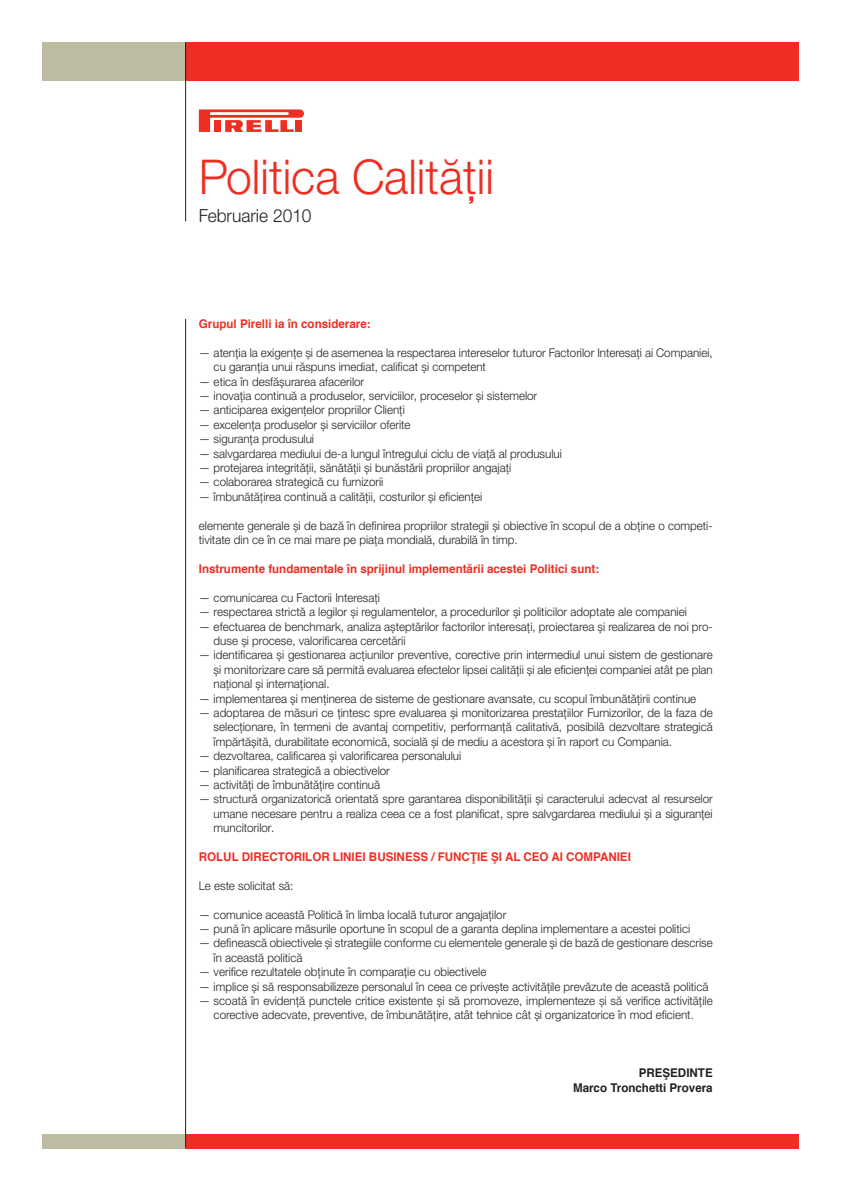
<style>
.page{position:relative;width:842px;height:1191px;background:#fff}
.page>*{position:absolute;margin:0;border:0;box-sizing:border-box;transform-origin:0 0}
.t1{font:300 48px "Helvetica Neue LTW1 G";color:#ee2e22}
.t2{font:300 18px "Helvetica Neue LTW1 G";color:#231f20}
.t3{font:300 12px/14.4px "Helvetica Neue LTW1 G";color:#231f20}
.t4{font:700 12px "Helvetica";color:#ee2e22}
.t5{font:700 12px "Helvetica";color:#231f20}
</style>
<div class="page">
<div style="left:185px;top:43px;width:614px;height:38px;background:#ee2e22"></div>
<div style="left:185px;top:1134px;width:614px;height:14px;background:#ee2e22"></div>
<div style="left:43px;top:43px;width:142px;height:38px;background:#bdbba2"></div>
<div style="left:43px;top:1134px;width:143px;height:14px;background:#bdbba2"></div>
<hr style="left:185px;top:43px;width:1px;height:178px;background:#231f20">
<hr style="left:185px;top:319px;width:1px;height:829px;background:#231f20">
<svg style="left:199px;top:109px;width:105px;height:23px"></svg>
<div style="left:214px;top:120px;width:7px;height:12px;background:#ee2e22"></div>
<div style="left:296px;top:120px;width:6px;height:12px;background:#ee2e22"></div>
<p class="t1" style="left:199px;top:148px;width:297px">Politica Calităţii</p>
<p class="t2" style="left:199px;top:204px;width:114px">Februarie 2010</p>
<p class="t4" style="left:199px;top:314px;width:173px">Grupul Pirelli ia în considerare:</p>
<p class="t3" style="left:214px;top:345px;width:501px;text-indent:-15px">— atenţia la exigenţe şi de asemenea la respectarea intereselor tuturor Factorilor Interesaţi ai Companiei, cu garanţia unui răspuns imediat, calificat şi competent</p>
<p class="t3" style="left:199px;top:374px;width:167px">— etica în desfăşurarea afacerilor</p>
<p class="t3" style="left:199px;top:388px;width:340px">— inovaţia continuă a produselor, serviciilor, proceselor şi sistemelor</p>
<p class="t3" style="left:199px;top:403px;width:208px">— anticiparea exigenţelor propriilor Clienţi</p>
<p class="t3" style="left:199px;top:417px;width:213px">— excelenţa produselor şi serviciilor oferite</p>
<p class="t3" style="left:199px;top:432px;width:117px">— siguranţa produsului</p>
<p class="t3" style="left:199px;top:446px;width:365px">— salvgardarea mediului de-a lungul întregului ciclu de viaţă al produsului</p>
<p class="t3" style="left:199px;top:460px;width:314px">— protejarea integrităţii, sănătăţii şi bunăstării propriilor angajaţi</p>
<p class="t3" style="left:199px;top:475px;width:186px">— colaborarea strategică cu furnizorii</p>
<p class="t3" style="left:199px;top:489px;width:285px">— îmbunătăţirea continuă a calităţii, costurilor şi eficienţei</p>
<p class="t3" style="left:199px;top:518px;width:515px">elemente generale şi de bază în definirea propriilor strategii şi obiective în scopul de a obţine o competi&shy;tivitate din ce în ce mai mare pe piaţa mondială, durabilă în timp.</p>
<p class="t4" style="left:199px;top:559px;width:402px">Instrumente fundamentale în sprijinul implementării acestei Politici sunt:</p>
<p class="t3" style="left:199px;top:590px;width:183px">— comunicarea cu Factorii Interesaţi</p>
<p class="t3" style="left:199px;top:604px;width:489px">— respectarea strictă a legilor şi regulamentelor, a procedurilor şi politicilor adoptate ale companiei</p>
<p class="t3" style="left:214px;top:619px;width:501px;text-indent:-15px">— efectuarea de benchmark, analiza aşteptărilor factorilor interesaţi, proiectarea şi realizarea de noi pro&shy;duse şi procese, valorificarea cercetării</p>
<p class="t3" style="left:214px;top:648px;width:501px;text-align:justify;text-indent:-15px">— identificarea şi gestionarea acţiunilor preventive, corective prin intermediul unui sistem de gestionare şi monitorizare care să permită evaluarea efectelor lipsei calităţii şi ale eficienţei companiei atât pe plan naţional şi internaţional.</p>
<p class="t3" style="left:199px;top:691px;width:499px">— implementarea şi menţinerea de sisteme de gestionare avansate, cu scopul îmbunătăţirii continue</p>
<p class="t3" style="left:214px;top:705px;width:501px;text-align:justify;text-indent:-15px">— adoptarea de măsuri ce ţintesc spre evaluarea şi monitorizarea prestaţiilor Furnizorilor, de la faza de selecţionare, în termeni de avantaj competitiv, performanţă calitativă, posibilă dezvoltare strategică împărtăşită, durabilitate economică, socială şi de mediu a acestora şi în raport cu Compania.</p>
<p class="t3" style="left:199px;top:748px;width:264px">— dezvoltarea, calificarea şi valorificarea personalului</p>
<p class="t3" style="left:199px;top:763px;width:193px">— planificarea strategică a obiectivelor</p>
<p class="t3" style="left:199px;top:777px;width:183px">— activităţi de îmbunătăţire continuă</p>
<p class="t3" style="left:214px;top:792px;width:501px;text-align:justify;text-indent:-15px">— structură organizatorică orientată spre garantarea disponibilităţii şi caracterului adecvat al resurselor umane necesare pentru a realiza ceea ce a fost planificat, spre salvgardarea mediului şi a siguranţei muncitorilor.</p>
<p class="t4" style="left:199px;top:847px;width:434px">ROLUL DIRECTORILOR LINIEI BUSINESS / FUNCŢIE ŞI AL CEO AI COMPANIEI</p>
<p class="t3" style="left:199px;top:878px;width:96px">Le este solicitat să:</p>
<p class="t3" style="left:199px;top:907px;width:309px">— comunice această Politică în limba locală tuturor angajaţilor</p>
<p class="t3" style="left:199px;top:921px;width:493px">— pună în aplicare măsurile oportune în scopul de a garanta deplina implementare a acestei politici</p>
<p class="t3" style="left:214px;top:936px;width:500px;text-indent:-15px">— definească obiectivele şi strategiile conforme cu elementele generale şi de bază de gestionare descrise în această politică</p>
<p class="t3" style="left:199px;top:964px;width:289px">— verifice rezultatele obţinute în comparaţie cu obiectivele</p>
<p class="t3" style="left:199px;top:979px;width:511px">— implice şi să responsabilizeze personalul în ceea ce priveşte activităţile prevăzute de această politică</p>
<p class="t3" style="left:199px;top:993px;width:515px;text-align:center">— scoată în evidenţă punctele critice existente şi să promoveze, implementeze şi să verifice activităţile corective adecvate, preventive, de îmbunătăţire, atât tehnice cât şi organizatorice în mod eficient.</p>
<p class="t5" style="left:639px;top:1063px;width:76px">PREŞEDINTE</p>
<p class="t5" style="left:573px;top:1077px;width:141px">Marco Tronchetti Provera</p>
</div>
